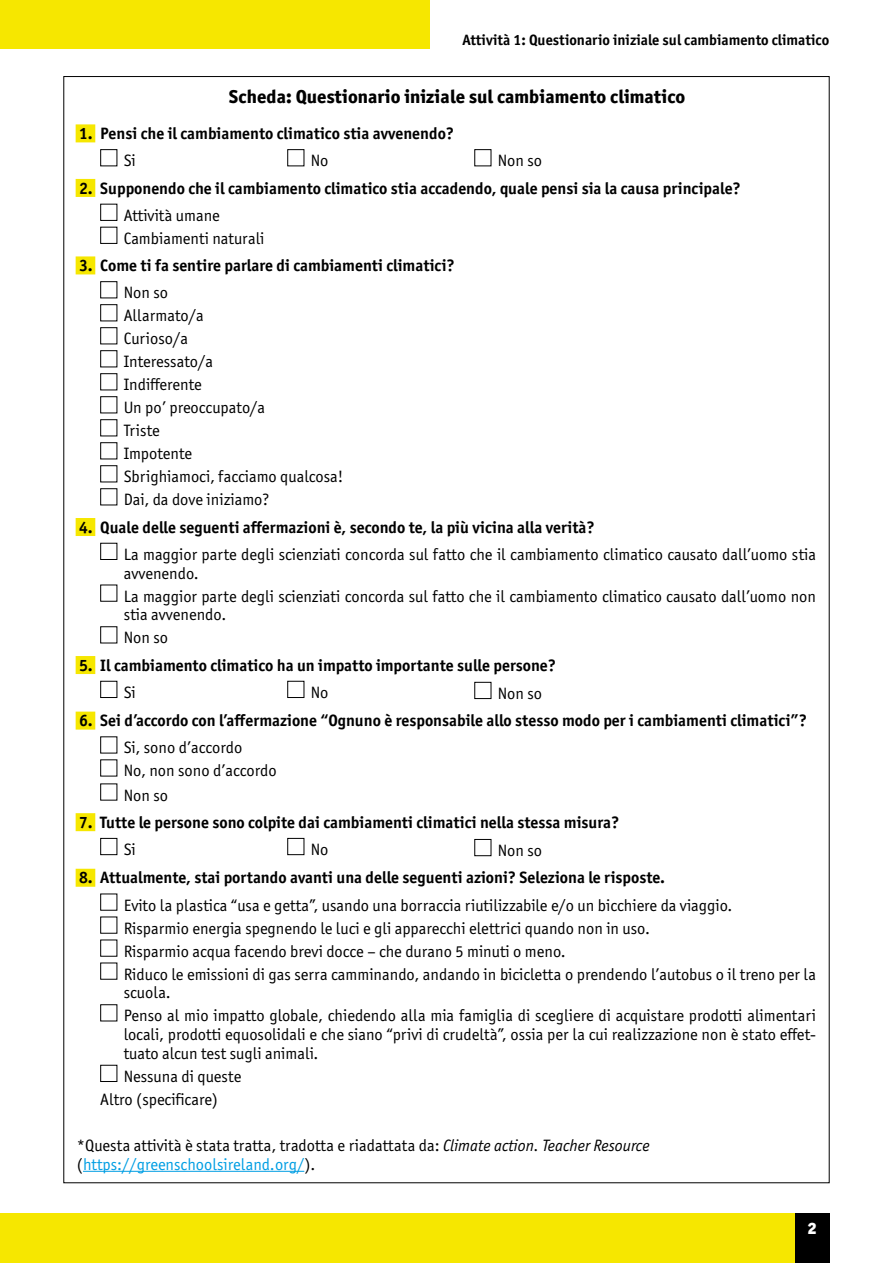
<style>
.page{position:relative;width:893px;height:1263px;background:#fff}
.page>*{position:absolute;margin:0;border:0;box-sizing:border-box;transform-origin:0 0}
.t1{font:800 18.75px "Officina Sans ITC Pro";color:#000}
.t2{font:16.5px/23px "Officina Sans ITC Pro";color:#000}
.t3{font:700 16.5px "Officina Sans ITC Pro";color:#000}
.t4{font:900 16.5px "Officina Sans ITC Pro";color:#fff}
.t5{font:700 15px "Officina Sans ITC Pro";color:#000}
.s1{font-style:italic}
.s2{color:#009ee3}
</style>
<div class="page">
<div style="left:0;top:1214px;width:812px;height:49px;background:#f6e700"></div>
<div style="left:795px;top:1214px;width:34px;height:49px;background:#000"></div>
<div style="left:0;top:0;width:429px;height:49px;background:#f6e700"></div>
<div style="left:76px;top:124px;width:19px;height:18px;background:#f6e700"></div>
<div style="left:100px;top:149px;width:17px;height:17px;border:1px solid #000"></div>
<div style="left:287px;top:149px;width:17px;height:17px;border:1px solid #000"></div>
<div style="left:474px;top:149px;width:17px;height:17px;border:1px solid #000"></div>
<div style="left:76px;top:179px;width:19px;height:18px;background:#f6e700"></div>
<div style="left:76px;top:256px;width:19px;height:18px;background:#f6e700"></div>
<div style="left:76px;top:518px;width:19px;height:18px;background:#f6e700"></div>
<div style="left:76px;top:656px;width:19px;height:18px;background:#f6e700"></div>
<div style="left:100px;top:204px;width:17px;height:17px;border:1px solid #000"></div>
<div style="left:100px;top:227px;width:17px;height:17px;border:1px solid #000"></div>
<div style="left:100px;top:281px;width:17px;height:17px;border:1px solid #000"></div>
<div style="left:100px;top:304px;width:17px;height:17px;border:1px solid #000"></div>
<div style="left:100px;top:327px;width:17px;height:17px;border:1px solid #000"></div>
<div style="left:100px;top:350px;width:17px;height:17px;border:1px solid #000"></div>
<div style="left:100px;top:373px;width:17px;height:17px;border:1px solid #000"></div>
<div style="left:100px;top:396px;width:17px;height:17px;border:1px solid #000"></div>
<div style="left:100px;top:419px;width:17px;height:17px;border:1px solid #000"></div>
<div style="left:100px;top:442px;width:17px;height:17px;border:1px solid #000"></div>
<div style="left:100px;top:465px;width:17px;height:17px;border:1px solid #000"></div>
<div style="left:100px;top:488px;width:17px;height:17px;border:1px solid #000"></div>
<div style="left:100px;top:543px;width:17px;height:17px;border:1px solid #000"></div>
<div style="left:100px;top:585px;width:17px;height:17px;border:1px solid #000"></div>
<div style="left:100px;top:626px;width:17px;height:17px;border:1px solid #000"></div>
<div style="left:100px;top:681px;width:17px;height:17px;border:1px solid #000"></div>
<div style="left:287px;top:681px;width:17px;height:17px;border:1px solid #000"></div>
<div style="left:474px;top:682px;width:17px;height:17px;border:1px solid #000"></div>
<div style="left:76px;top:712px;width:19px;height:18px;background:#f6e700"></div>
<div style="left:76px;top:813px;width:19px;height:18px;background:#f6e700"></div>
<div style="left:100px;top:838px;width:17px;height:17px;border:1px solid #000"></div>
<div style="left:287px;top:838px;width:17px;height:17px;border:1px solid #000"></div>
<div style="left:474px;top:839px;width:17px;height:17px;border:1px solid #000"></div>
<div style="left:76px;top:869px;width:19px;height:18px;background:#f6e700"></div>
<hr style="left:83px;top:1171px;width:221px;height:1px;background:#009ee3">
<div style="left:100px;top:1004px;width:17px;height:17px;border:1px solid #000"></div>
<div style="left:100px;top:1065px;width:17px;height:17px;border:1px solid #000"></div>
<p class="t5" style="left:462px;top:30px;width:368px">Attività 1: Questionario iniziale sul cambiamento climatico</p>
<p class="t1" style="left:229px;top:85px;width:458px">Scheda: Questionario iniziale sul cambiamento climatico</p>
<p class="t3" style="left:79px;top:123px;width:377px">1. Pensi che il cambiamento climatico stia avvenendo?</p>
<p class="t2" style="left:124px;top:149px;width:14px">Si</p>
<p class="t2" style="left:311px;top:149px;width:19px">No</p>
<p class="t2" style="left:498px;top:149px;width:46px">Non so</p>
<p class="t3" style="left:79px;top:178px;width:663px">2. Supponendo che il cambiamento climatico stia accadendo, quale pensi sia la causa principale?</p>
<p class="t2" style="left:124px;top:204px;width:142px">Attività umane<br>Cambiamenti naturali</p>
<p class="t3" style="left:79px;top:255px;width:377px">3. Come ti fa sentire parlare di cambiamenti climatici?</p>
<p class="t2" style="left:124px;top:281px;width:221px">Non so<br>Allarmato/a<br>Curioso/a<br>Interessato/a<br>Indifferente<br>Un po’ preoccupato/a<br>Triste<br>Impotente<br>Sbrighiamoci, facciamo qualcosa!<br>Dai, da dove iniziamo?</p>
<p class="t3" style="left:79px;top:517px;width:517px">4. Quale delle seguenti affermazioni è, secondo te, la più vicina alla verità ?</p>
<p class="t2" style="left:124px;top:545px;width:694px;line-height:18.8px">La maggior parte degli scienziati concorda sul fatto che il cambiamento climatico causato dall’uomo stia avvenendo.</p>
<p class="t2" style="left:124px;top:587px;width:694px;line-height:18.8px">La maggior parte degli scienziati concorda sul fatto che il cambiamento climatico causato dall’uomo non stia avvenendo.</p>
<p class="t2" style="left:124px;top:626px;width:46px">Non so</p>
<p class="t3" style="left:79px;top:655px;width:479px">5. Il cambiamento climatico ha un impatto importante sulle persone?</p>
<p class="t2" style="left:124px;top:681px;width:14px">Si</p>
<p class="t2" style="left:311px;top:681px;width:19px">No</p>
<p class="t2" style="left:498px;top:682px;width:46px">Non so</p>
<p class="t3" style="left:79px;top:710px;width:730px">6. Sei d’accordo con l’affermazione “Ognuno è responsabile allo stesso modo per i cambiamenti climatici”?</p>
<p class="t2" style="left:124px;top:736px;width:154px;line-height:23.5px">Si, sono d’accordo<br>No, non sono d’accordo<br>Non so</p>
<p class="t3" style="left:79px;top:812px;width:542px">7. Tutte le persone sono colpite dai cambiamenti climatici nella stessa misura?</p>
<p class="t2" style="left:124px;top:838px;width:14px">Si</p>
<p class="t2" style="left:311px;top:838px;width:19px">No</p>
<p class="t2" style="left:498px;top:839px;width:46px">Non so</p>
<p class="t3" style="left:79px;top:867px;width:587px">8. Attualmente, stai portando avanti una delle seguenti azioni? Seleziona le risposte.</p>
<p class="t2" style="left:124px;top:893px;width:694px">Evito la plastica “usa e getta”, usando una borraccia riutilizzabile e/o un bicchiere da viaggio.<br>Risparmio energia spegnendo le luci e gli apparecchi elettrici quando non in uso.<br>Risparmio acqua facendo brevi docce – che durano 5 minuti o meno.<br>Riduco le emissioni di gas serra camminando, andando in bicicletta o prendendo l’autobus o il treno per la</p>
<p class="t2" style="left:124px;top:981px;width:694px">scuola.<br>Penso al mio impatto globale, chiedendo alla mia famiglia di scegliere di acquistare prodotti alimentari</p>
<p class="t2" style="left:124px;top:1025px;width:694px;line-height:18.8px">locali, prodotti equosolidali e che siano “privi di crudeltà”, ossia per la cui realizzazione non è stato effet&shy;tuato alcun test sugli animali.</p>
<p class="t2" style="left:100px;top:1065px;width:143px;text-indent:23px">Nessuna di queste<br>Altro (specificare)</p>
<p class="t2" style="left:77px;top:1136px;width:574px;line-height:18.8px">*Questa attività è stata tratta, tradotta e riadattata da: <span class="s1">Climate action. Teacher Resource </span>(<span class="s2">https://greenschoolsireland.org/</span>).</p>
<p class="t4" style="left:807px;top:1217px;width:11px">2</p>
</div>
